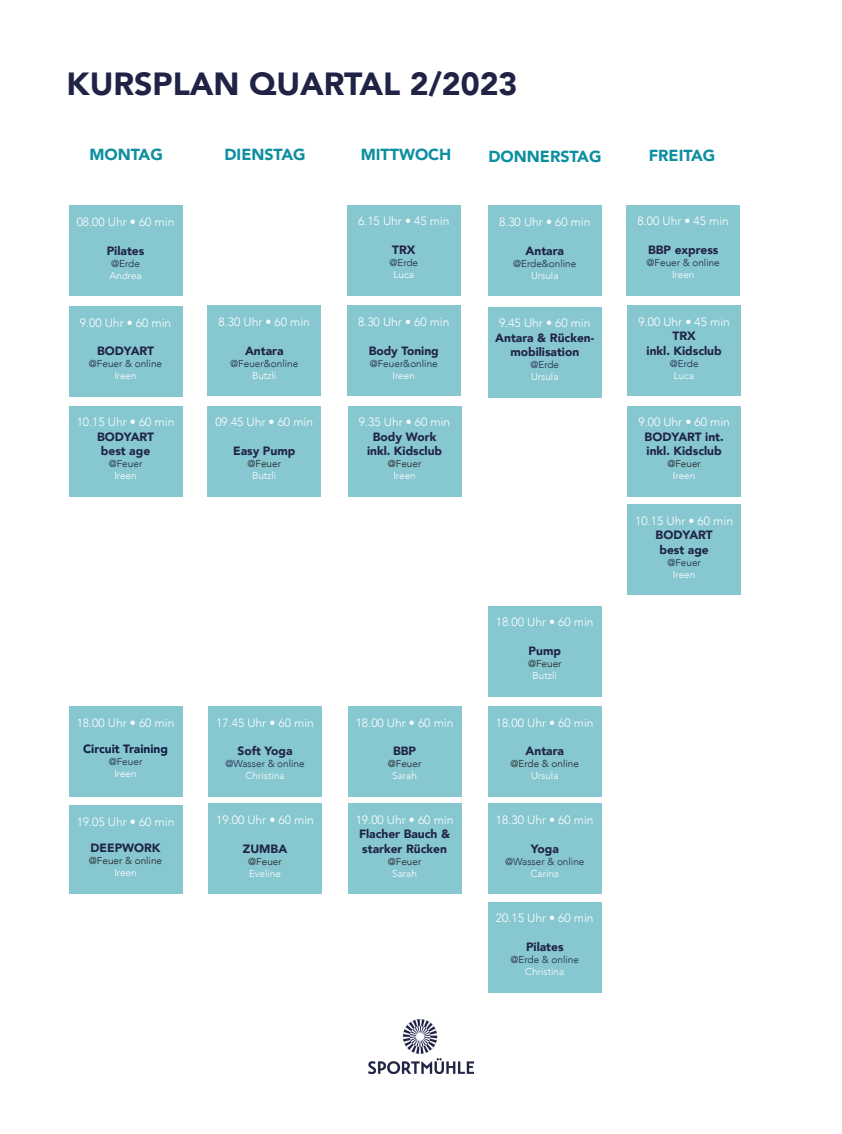
<style>
.page{position:relative;width:842px;height:1134px;background:#fff}
.page>*{position:absolute;margin:0;border:0;box-sizing:border-box;transform-origin:0 0}
.t1{font:900 32px "Avenir";color:#202346}
.t2{font:900 16px "Avenir";color:#0d8fa1}
.t3{font:300 12px "Avenir";color:#fff}
.t4{font:900 12px/14.4px "Avenir";color:#202346;text-align:center}
.t5{font:900 12px "Avenir";color:#121e45}
.t6{font:300 10px "Avenir";color:#202346}
.t7{font:300 10px "Avenir";color:#fff}
.t8{font:300 10px "Avenir";color:#231f20}
</style>
<div class="page">
<div style="left:69px;top:306px;width:113px;height:91px;background:#86c7d0"></div>
<div style="left:69px;top:205px;width:113px;height:91px;background:#86c7d0"></div>
<div style="left:69px;top:406px;width:113px;height:90px;background:#86c7d0"></div>
<div style="left:627px;top:504px;width:114px;height:91px;background:#86c7d0"></div>
<div style="left:627px;top:406px;width:114px;height:90px;background:#86c7d0"></div>
<div style="left:208px;top:305px;width:113px;height:91px;background:#86c7d0"></div>
<div style="left:488px;top:205px;width:113px;height:91px;background:#86c7d0"></div>
<div style="left:488px;top:307px;width:113px;height:91px;background:#86c7d0"></div>
<div style="left:208px;top:406px;width:113px;height:90px;background:#86c7d0"></div>
<div style="left:347px;top:305px;width:113px;height:91px;background:#86c7d0"></div>
<div style="left:348px;top:406px;width:113px;height:90px;background:#86c7d0"></div>
<div style="left:626px;top:205px;width:114px;height:90px;background:#86c7d0"></div>
<div style="left:627px;top:305px;width:114px;height:91px;background:#86c7d0"></div>
<div style="left:347px;top:205px;width:113px;height:90px;background:#86c7d0"></div>
<div style="left:69px;top:706px;width:113px;height:91px;background:#86c7d0"></div>
<div style="left:69px;top:805px;width:113px;height:89px;background:#86c7d0"></div>
<div style="left:488px;top:706px;width:113px;height:91px;background:#86c7d0"></div>
<div style="left:488px;top:606px;width:113px;height:91px;background:#86c7d0"></div>
<div style="left:348px;top:706px;width:113px;height:91px;background:#86c7d0"></div>
<div style="left:348px;top:803px;width:113px;height:91px;background:#86c7d0"></div>
<div style="left:208px;top:706px;width:114px;height:91px;background:#86c7d0"></div>
<div style="left:488px;top:803px;width:113px;height:91px;background:#86c7d0"></div>
<div style="left:488px;top:902px;width:113px;height:90px;background:#86c7d0"></div>
<div style="left:208px;top:803px;width:114px;height:91px;background:#86c7d0"></div>
<img style="left:369px;top:1019px;width:104px;height:54px">
<p class="t1" style="left:67px;top:56px;width:452px">KURSPLAN QUARTAL 2/2023</p>
<p class="t2" style="left:89px;top:141px;width:75px">MONTAG</p>
<p class="t2" style="left:224px;top:141px;width:83px">DIENSTAG</p>
<p class="t2" style="left:361px;top:141px;width:92px">MITTWOCH</p>
<p class="t2" style="left:488px;top:143px;width:115px">DONNERSTAG</p>
<p class="t2" style="left:649px;top:142px;width:68px">FREITAG</p>
<p class="t3" style="left:77px;top:215px;width:99px">08.00 Uhr • 60 min</p>
<p class="t4" style="left:107px;top:243px;width:39px">Pilates</p>
<p class="t6" style="left:111px;top:257px;width:30px">@Erde</p>
<p class="t7" style="left:109px;top:269px;width:34px">Andrea</p>
<p class="t3" style="left:80px;top:315px;width:93px">9.00 Uhr • 60 min</p>
<p class="t4" style="left:97px;top:344px;width:59px">BODYART</p>
<p class="t6" style="left:89px;top:358px;width:75px">@Feuer &amp; online</p>
<p class="t7" style="left:114px;top:370px;width:24px">Ireen</p>
<p class="t3" style="left:77px;top:415px;width:99px">10.15 Uhr • 60 min</p>
<p class="t4" style="left:97px;top:429px;width:59px">BODYART</p>
<p class="t4" style="left:101px;top:443px;width:51px">best age</p>
<p class="t6" style="left:109px;top:458px;width:35px">@Feuer</p>
<p class="t7" style="left:114px;top:470px;width:24px">Ireen</p>
<p class="t3" style="left:219px;top:315px;width:93px">8.30 Uhr • 60 min</p>
<p class="t4" style="left:245px;top:343px;width:40px">Antara</p>
<p class="t6" style="left:230px;top:357px;width:70px">@Feuer&amp;online</p>
<p class="t7" style="left:252px;top:369px;width:26px">Butzli</p>
<p class="t3" style="left:215px;top:415px;width:99px">09.45 Uhr • 60 min</p>
<p class="t4" style="left:233px;top:443px;width:64px">Easy Pump</p>
<p class="t8" style="left:247px;top:458px;width:35px">@Feuer</p>
<p class="t7" style="left:252px;top:470px;width:26px">Butzli</p>
<p class="t3" style="left:77px;top:715px;width:99px">18.00 Uhr • 60 min</p>
<p class="t5" style="left:83px;top:738px;width:86px">Circuit Training</p>
<p class="t6" style="left:109px;top:756px;width:35px">@Feuer</p>
<p class="t7" style="left:114px;top:768px;width:24px">Ireen</p>
<p class="t3" style="left:77px;top:814px;width:99px">19.05 Uhr • 60 min</p>
<p class="t4" style="left:90px;top:840px;width:72px">DEEPWORK</p>
<p class="t8" style="left:89px;top:855px;width:75px">@Feuer &amp; online</p>
<p class="t7" style="left:114px;top:867px;width:24px">Ireen</p>
<p class="t3" style="left:216px;top:715px;width:99px">17.45 Uhr • 60 min</p>
<p class="t4" style="left:237px;top:744px;width:57px">Soft Yoga</p>
<p class="t6" style="left:225px;top:758px;width:81px">@Wasser &amp; online</p>
<p class="t7" style="left:245px;top:770px;width:41px">Christina</p>
<p class="t3" style="left:216px;top:813px;width:99px">19.00 Uhr • 60 min</p>
<p class="t4" style="left:243px;top:841px;width:46px">ZUMBA</p>
<p class="t8" style="left:248px;top:855px;width:35px">@Feuer</p>
<p class="t7" style="left:249px;top:867px;width:34px">Eveline</p>
<p class="t3" style="left:358px;top:214px;width:93px">6.15 Uhr • 45 min</p>
<p class="t4" style="left:392px;top:242px;width:25px">TRX</p>
<p class="t6" style="left:389px;top:257px;width:30px">@Erde</p>
<p class="t7" style="left:393px;top:269px;width:22px">Luca</p>
<p class="t3" style="left:358px;top:315px;width:93px">8.30 Uhr • 60 min</p>
<p class="t4" style="left:369px;top:343px;width:72px">Body Toning</p>
<p class="t6" style="left:370px;top:357px;width:70px">@Feuer&amp;online</p>
<p class="t7" style="left:393px;top:369px;width:24px">Ireen</p>
<p class="t3" style="left:359px;top:415px;width:93px">9.35 Uhr • 60 min</p>
<p class="t4" style="left:373px;top:429px;width:65px">Body Work</p>
<p class="t4" style="left:367px;top:443px;width:77px">inkl. Kidsclub</p>
<p class="t8" style="left:388px;top:458px;width:35px">@Feuer</p>
<p class="t7" style="left:393px;top:470px;width:24px">Ireen</p>
<p class="t3" style="left:356px;top:715px;width:99px">18.00 Uhr • 60 min</p>
<p class="t4" style="left:393px;top:744px;width:25px">BBP</p>
<p class="t8" style="left:388px;top:758px;width:35px">@Feuer</p>
<p class="t7" style="left:392px;top:770px;width:26px">Sarah</p>
<p class="t3" style="left:356px;top:813px;width:99px">19.00 Uhr • 60 min</p>
<p class="t4" style="left:359px;top:827px;width:93px;text-align:left">Flacher Bauch &amp; starker Rücken</p>
<p class="t8" style="left:388px;top:855px;width:35px">@Feuer</p>
<p class="t7" style="left:392px;top:867px;width:26px">Sarah</p>
<p class="t3" style="left:499px;top:215px;width:93px">8.30 Uhr • 60 min</p>
<p class="t4" style="left:526px;top:243px;width:40px">Antara</p>
<p class="t6" style="left:513px;top:257px;width:65px">@Erde&amp;online</p>
<p class="t7" style="left:531px;top:269px;width:29px">Ursula</p>
<p class="t3" style="left:499px;top:316px;width:93px">9.45 Uhr • 60 min</p>
<p class="t4" style="left:495px;top:330px;width:101px">Antara &amp; Rücken&shy;mobilisation</p>
<p class="t6" style="left:530px;top:359px;width:30px">@Erde</p>
<p class="t7" style="left:531px;top:371px;width:29px">Ursula</p>
<p class="t3" style="left:496px;top:615px;width:99px">18.00 Uhr • 60 min</p>
<p class="t4" style="left:529px;top:643px;width:34px">Pump</p>
<p class="t8" style="left:528px;top:658px;width:35px">@Feuer</p>
<p class="t7" style="left:533px;top:670px;width:26px">Butzli</p>
<p class="t3" style="left:496px;top:715px;width:99px">18.00 Uhr • 60 min</p>
<p class="t4" style="left:526px;top:744px;width:40px">Antara</p>
<p class="t8" style="left:511px;top:758px;width:70px">@Erde &amp; online</p>
<p class="t7" style="left:531px;top:770px;width:29px">Ursula</p>
<p class="t3" style="left:496px;top:813px;width:99px">18.30 Uhr • 60 min</p>
<p class="t4" style="left:531px;top:841px;width:29px">Yoga</p>
<p class="t6" style="left:505px;top:855px;width:81px">@Wasser &amp; online</p>
<p class="t7" style="left:530px;top:867px;width:30px">Carina</p>
<p class="t3" style="left:496px;top:911px;width:99px">20.15 Uhr • 60 min</p>
<p class="t4" style="left:526px;top:939px;width:39px">Pilates</p>
<p class="t6" style="left:511px;top:954px;width:70px">@Erde &amp; online</p>
<p class="t7" style="left:525px;top:966px;width:41px">Christina</p>
<p class="t3" style="left:637px;top:214px;width:93px">8.00 Uhr • 45 min</p>
<p class="t4" style="left:648px;top:242px;width:72px">BBP express</p>
<p class="t6" style="left:647px;top:257px;width:75px">@Feuer &amp; online</p>
<p class="t7" style="left:672px;top:269px;width:24px">Ireen</p>
<p class="t3" style="left:638px;top:315px;width:93px">9.00 Uhr • 45 min</p>
<p class="t4" style="left:672px;top:329px;width:25px">TRX</p>
<p class="t4" style="left:647px;top:343px;width:77px">inkl. Kidsclub</p>
<p class="t6" style="left:670px;top:357px;width:30px">@Erde</p>
<p class="t7" style="left:674px;top:369px;width:22px">Luca</p>
<p class="t3" style="left:638px;top:415px;width:93px">9.00 Uhr • 60 min</p>
<p class="t4" style="left:645px;top:429px;width:81px">BODYART int.</p>
<p class="t4" style="left:647px;top:443px;width:77px">inkl. Kidsclub</p>
<p class="t8" style="left:667px;top:458px;width:35px">@Feuer</p>
<p class="t7" style="left:673px;top:470px;width:24px">Ireen</p>
<p class="t3" style="left:635px;top:514px;width:99px">10.15 Uhr • 60 min</p>
<p class="t4" style="left:656px;top:528px;width:59px">BODYART</p>
<p class="t4" style="left:659px;top:542px;width:51px">best age</p>
<p class="t6" style="left:667px;top:556px;width:35px">@Feuer</p>
<p class="t7" style="left:673px;top:568px;width:24px">Ireen</p>
</div>
